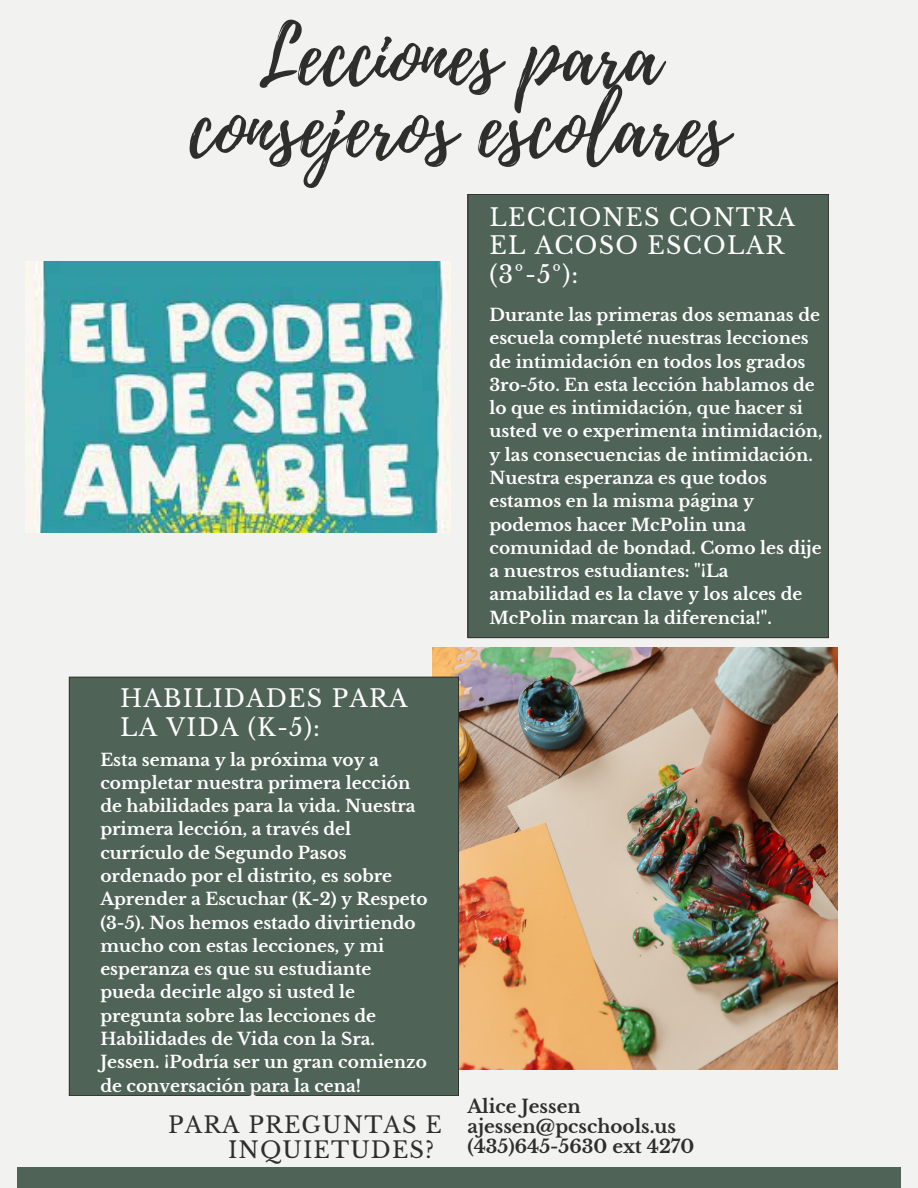
<style>
.page{position:relative;width:918px;height:1188px;background:#f2f3f0}
.page>*{position:absolute;margin:0;border:0;box-sizing:border-box;transform-origin:0 0}
.t1{font:80.4px/72px "Playlist Script";color:#2e2e2a;text-align:center}
.t2{font:24px/28.7px "Libre Baskerville";letter-spacing:.05em;color:#fff}
.t3{font:22.5px/24.3px "Libre Baskerville";letter-spacing:.05em;color:#2e2e2a}
.t4{font:700 18.3px "Libre Baskerville";color:#2e2e2a}
.t5{font:700 16.95px/23.2px "Libre Baskerville";color:#fff}
</style>
<div class="page">
<img style="left:433px;top:647px;width:405px;height:422px">
<div style="left:467px;top:194px;width:362px;height:444px;background:#4f6456"></div>
<div style="left:69px;top:677px;width:390px;height:419px;background:#4f6456"></div>
<div style="left:17px;top:1168px;width:883px;height:20px;background:#4f6456"></div>
<img style="left:26px;top:261px;width:425px;height:272px">
<p class="t1" style="left:190px;top:23px;width:540px">Lecciones para consejeros escolares</p>
<p class="t2" style="left:489px;top:203px;width:307px">LECCIONES CONTRA<br>EL ACOSO ESCOLAR (3º-5º):</p>
<p class="t2" style="left:120px;top:685px;width:289px">HABILIDADES PARA<br>LA VIDA (K-5):</p>
<p class="t5" style="left:100px;top:748px;width:329px">Esta semana y la próxima voy a completar nuestra primera lección de habilidades para la vida. Nuestra primera lección, a través del currículo de Segundo Pasos ordenado por el distrito, es sobre<br>Aprender a Escuchar (K-2) y Respeto (3-5). Nos hemos estado divirtiendo mucho con estas lecciones, y mi esperanza es que su estudiante pueda decirle algo si usted le pregunta sobre las lecciones de<br>Habilidades de Vida con la Sra.<br>Jessen. ¡Podría ser un gran comienzo de conversación para la cena!</p>
<p class="t3" style="left:228px;top:1113px;width:215px;text-indent:-60px">PARA PREGUNTAS E<br>INQUIETUDES?</p>
<p class="t5" style="left:489px;top:303px;width:335px">Durante las primeras dos semanas de escuela completé nuestras lecciones de intimidación en todos los grados 3ro-5to. En esta lección hablamos de lo que es intimidación, que hacer si usted ve o experimenta intimidación, y las consecuencias de intimidación.<br>Nuestra esperanza es que todos estamos en la misma página y podemos hacer McPolin una comunidad de bondad. Como les dije a nuestros estudiantes: "¡La amabilidad es la clave y los alces de McPolin marcan la diferencia!".</p>
<p class="t4" style="left:467px;top:1096px;width:115px">Alice Jessen</p>
<p class="t4" style="left:467px;top:1116px;width:210px">ajessen@pcschools.us</p>
<p class="t4" style="left:467px;top:1136px;width:228px">(435)645-5630 ext 4270</p>
</div>
